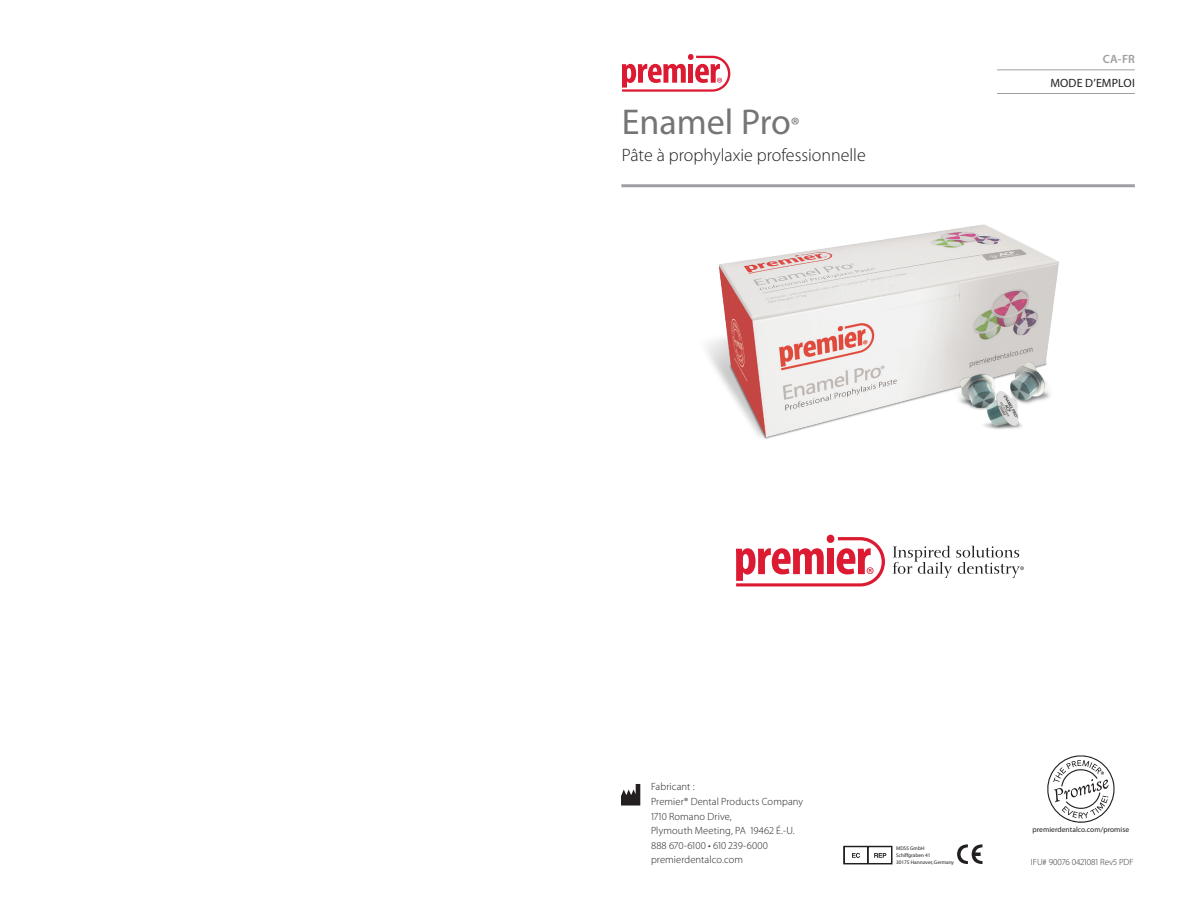
<style>
.page{position:relative;width:1188px;height:918px;background:#fff}
.page>*{position:absolute;margin:0;border:0;box-sizing:border-box;transform-origin:0 0}
.t1{font:36px "Myriad Pro";color:#767474}
.t2{font:300 18px "Myriad Pro";color:#231f20}
.t3{font:12px "Myriad Pro";letter-spacing:.01em;color:#231f20}
.t4{font:600 12px "Myriad Pro";color:#9d9fa2}
.t5{font:300 10.5px/14.5px "Myriad Pro";letter-spacing:.01em;color:#231f20}
.t6{font:300 9px "Myriad Pro";color:#2d2f2e}
.t7{font:7.5px "Myriad Pro";letter-spacing:.005em;color:#231f20}
.t8{font:5.25px/6.6px "Myriad";color:#231f20}
.s1{font-size:21px}
</style>
<div class="page">
<div style="left:827px;top:535px;width:7px;height:8px;background:#dc1a32;border-radius:50%"></div>
<svg style="left:736px;top:537px;width:149px;height:49px"></svg>
<svg style="left:893px;top:546px;width:131px;height:32px"></svg>
<svg style="left:621px;top:784px;width:19px;height:22px"></svg>
<svg style="left:622px;top:54px;width:108px;height:38px"></svg>
<svg style="left:1047px;top:755px;width:68px;height:68px"></svg>
<img style="left:707px;top:224px;width:352px;height:215px">
<hr style="left:997px;top:69px;width:138px;height:1px;background:#9d9fa2">
<hr style="left:997px;top:93px;width:138px;height:1px;background:#9d9fa2">
<hr style="left:621px;top:184px;width:514px;height:3px;background:#9d9fa2">
<svg style="left:844px;top:846px;width:48px;height:18px"></svg>
<svg style="left:957px;top:844px;width:25px;height:20px"></svg>
<h1 class="t1" style="left:622px;top:99px;width:179px">Enamel Pro<span class="s1">®</span></h1>
<h2 class="t2" style="left:622px;top:144px;width:245px">Pâte à prophylaxie professionnelle</h2>
<p class="t4" style="left:1103px;top:51px;width:33px">CA-FR</p>
<p class="t3" style="left:1050px;top:75px;width:86px">MODE D’EMPLOI</p>
<p class="t5" style="left:651px;top:779px;width:154px">Fabricant :<br>Premier® Dental Products Company<br>1710 Romano Drive,<br>Plymouth Meeting, PA 19462 É.-U.<br>888 670-6100 • 610 239-6000 premierdentalco.com</p>
<p class="t8" style="left:896px;top:846px;width:60px">MDSS GmbH<br>Schiffgraben 41<br>30175 Hannover, Germany</p>
<p class="t7" style="left:1033px;top:825px;width:98px">premierdentalco.com/promise</p>
<p class="t6" style="left:1031px;top:856px;width:104px">IFU# 90076 0421081 Rev5 PDF</p>
</div>
